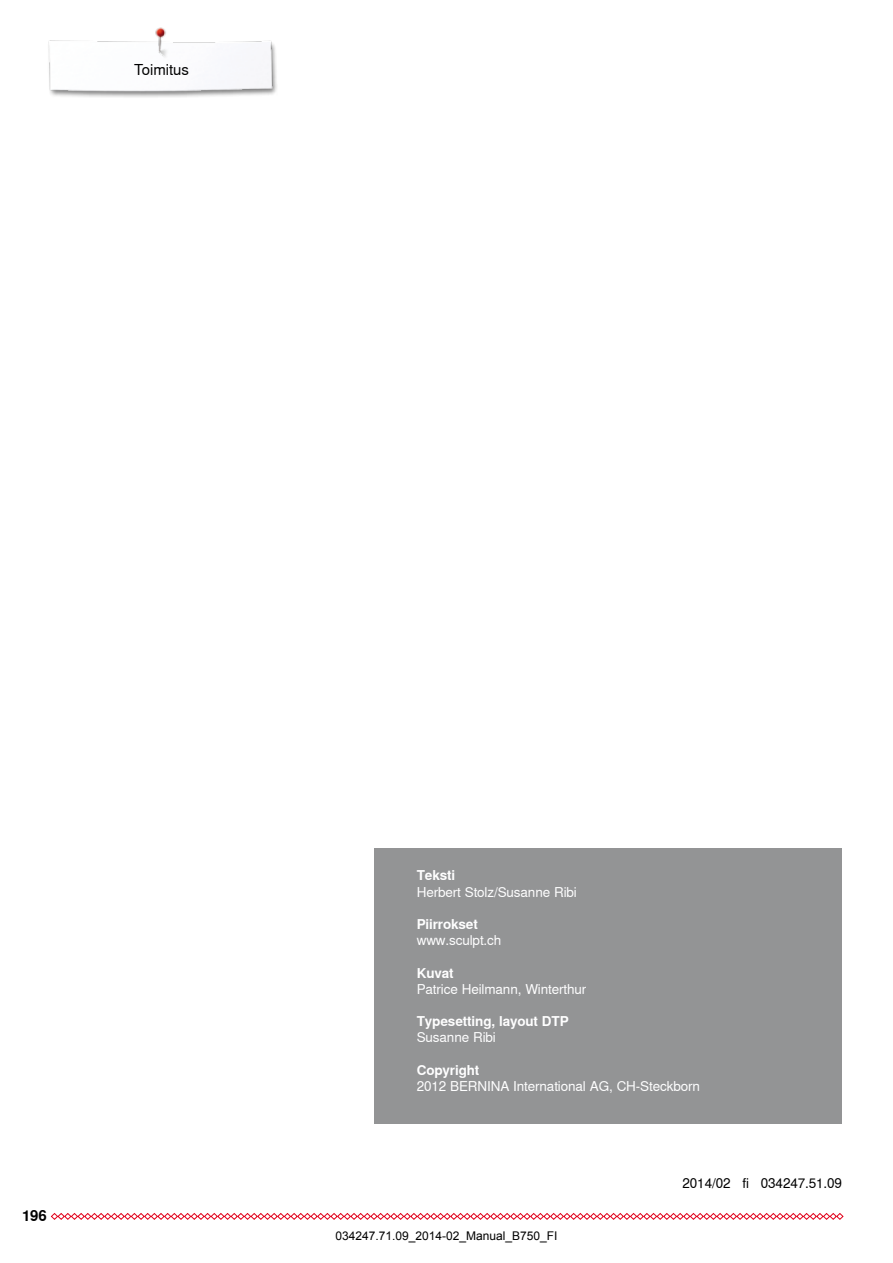
<style>
.page{position:relative;width:893px;height:1263px;background:#fff}
.page>*{position:absolute;margin:0;border:0;box-sizing:border-box;transform-origin:0 0}
.t1{font:15px "Nimbus Sans Global";letter-spacing:-.005em;color:#000}
.t2{font:700 15px "Nimbus Sans Global";color:#000}
.t3{font:13.5px "Nimbus Sans Global";letter-spacing:-.01em;color:#fff}
.t4{font:700 13.5px "Nimbus Sans Global";letter-spacing:-.01em;color:#fff}
.t5{font:13.5px "Nimbus Sans Global";letter-spacing:-.01em;color:#000}
.t6{font:12px "Arial";color:#000}
</style>
<div class="page">
<svg style="left:51px;top:1213px;width:793px;height:7px"></svg>
<img style="left:48px;top:40px;width:229px;height:57px">
<img style="left:125px;top:27px;width:65px;height:48px">
<div style="left:374px;top:848px;width:468px;height:275px;background:#939495"></div>
<p class="t1" style="left:134px;top:61px;width:56px">Toimitus</p>
<p class="t2" style="left:22px;top:1207px;width:26px">196</p>
<p class="t4" style="left:417px;top:868px;width:40px">Teksti</p>
<p class="t3" style="left:417px;top:884px;width:162px">Herbert Stolz/Susanne Ribi</p>
<p class="t4" style="left:417px;top:916px;width:63px">Piirrokset</p>
<p class="t3" style="left:417px;top:932px;width:86px">www.sculpt.ch</p>
<p class="t4" style="left:417px;top:965px;width:38px">Kuvat</p>
<p class="t3" style="left:417px;top:981px;width:171px">Patrice Heilmann, Winterthur</p>
<p class="t4" style="left:417px;top:1013px;width:154px">Typesetting, layout DTP</p>
<p class="t3" style="left:417px;top:1030px;width:81px">Susanne Ribi</p>
<p class="t4" style="left:417px;top:1062px;width:64px">Copyright</p>
<p class="t3" style="left:417px;top:1078px;width:285px">2012 BERNINA International AG, CH-Steckborn</p>
<p class="t6" style="left:335px;top:1227px;width:224px">034247.71.09_2014-02_Manual_B750_FI</p>
<p class="t5" style="left:683px;top:1175px;width:161px">2014/02 fi 034247.51.09</p>
</div>
